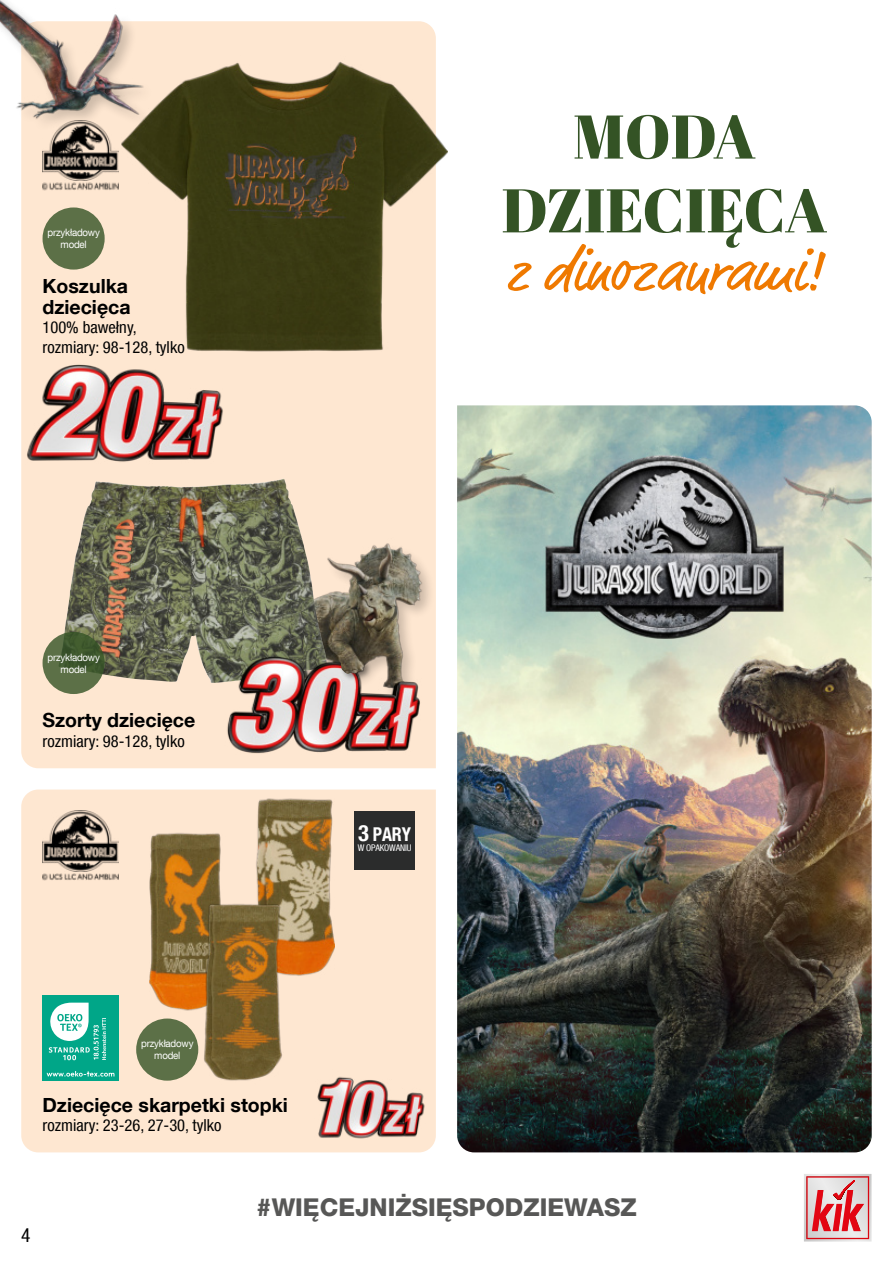
<style>
.page{position:relative;width:893px;height:1263px;background:#fff}
.page>*{position:absolute;margin:0;border:0;box-sizing:border-box;transform-origin:0 0}
.t1{font:61.5px/73.8px "Abril Fatface";color:#345325;text-align:center}
.t2{font:58.95px "Market Pro";letter-spacing:-.005em;color:#ef7900}
.t3{font:800 24.45px "Helvetica Neue LT Com";color:#575756}
.t4{font:700 condensed 22.5px "Helvetica Neue LT Com";color:#fff}
.t5{font:700 19.5px/21px "Helvetica Neue LT Com";color:#000}
.t6{font:condensed 19.5px "Helvetica Neue LT Com";color:#000}
.t7{font:700 condensed 19.05px "Helvetica Neue LT Com";color:#fff;scale:.94 1}
.t8{font:condensed 16.5px/19.5px "Helvetica Neue LT Com";color:#000}
.t9{font:10.2px/12px "Helvetica Neue LT Com";letter-spacing:-.02em;color:#fff;text-align:center;scale:.95 1}
.t10{font:condensed 9.15px "Helvetica Neue LT Com";letter-spacing:-.015em;color:#fff}
</style>
<div class="page">
<div style="left:21px;top:789px;width:415px;height:363px;background:#fee7d1"></div>
<img style="left:457px;top:405px;width:415px;height:747px">
<svg style="left:21px;top:21px;width:415px;height:747px;background:#d6c4ad"></svg>
<img style="left:149px;top:825px;width:82px;height:193px">
<img style="left:249px;top:790px;width:86px;height:193px">
<img style="left:196px;top:537px;width:240px;height:106px">
<img style="left:202px;top:896px;width:81px;height:192px">
<img style="left:0;top:0;width:189px;height:151px">
<img style="left:101px;top:485px;width:182px;height:2px">
<img style="left:121px;top:48px;width:326px;height:317px">
<img style="left:102px;top:643px;width:334px;height:126px">
<img style="left:21px;top:352px;width:272px;height:133px">
<div style="left:338px;top:658px;width:34px;height:23px;background:#000;opacity:.4"></div>
<img style="left:339px;top:660px;width:26px;height:14px">
<img style="left:254px;top:1070px;width:214px;height:82px">
<div style="left:43px;top:995px;width:76px;height:86px;background:#00a688"></div>
<svg style="left:47px;top:1071px;width:67px;height:5px"></svg>
<svg style="left:49px;top:1003px;width:57px;height:57px"></svg>
<div style="left:136px;top:1018px;width:62px;height:63px;background:#5c7047;border-radius:50%"></div>
<svg style="left:43px;top:632px;width:62px;height:62px;background:#4e643b"></svg>
<div style="left:43px;top:207px;width:62px;height:63px;background:#5c7047;border-radius:50%"></div>
<div style="left:354px;top:811px;width:61px;height:58px;background:#2b2c2c"></div>
<svg style="left:804px;top:1174px;width:68px;height:68px;background:#de9a9e"></svg>
<img style="left:43px;top:120px;width:75px;height:61px">
<img style="left:43px;top:183px;width:75px;height:7px">
<img style="left:43px;top:811px;width:75px;height:60px">
<img style="left:43px;top:873px;width:75px;height:8px">
<p class="t9" style="left:48px;top:226px;width:57px">przykładowy model</p>
<p class="t5" style="left:43px;top:277px;width:90px">Koszulka dziecięca</p>
<p class="t8" style="left:43px;top:317px;width:144px">100% bawełny, rozmiary: 98-128, tylko</p>
<h1 class="t1" style="left:501px;top:102px;width:327px">MODA<br>DZIECIĘCA</h1>
<h2 class="t2" style="left:506px;top:243px;width:318px">z dinozaurami!</h2>
<p class="t9" style="left:48px;top:651px;width:57px">przykładowy model</p>
<p class="t5" style="left:43px;top:709px;width:154px">Szorty dziecięce</p>
<p class="t8" style="left:43px;top:731px;width:144px">rozmiary: 98-128, tylko</p>
<h3 class="t4" style="left:358px;top:820px;width:12px">3</h3>
<p class="t10" style="left:358px;top:843px;width:55px">W OPAKOWANIU</p>
<p class="t7" style="left:373px;top:823px;width:42px">PARY</p>
<p class="t9" style="left:141px;top:1037px;width:57px">przykładowy model</p>
<p class="t5" style="left:43px;top:1093px;width:247px">Dziecięce skarpetki stopki</p>
<p class="t8" style="left:43px;top:1115px;width:181px">rozmiary: 23-26, 27-30, tylko</p>
<p class="t6" style="left:21px;top:1223px;width:11px">4</p>
<h3 class="t3" style="left:256px;top:1193px;width:382px">#WIĘCEJNIŻSIĘSPODZIEWASZ</h3>
</div>
